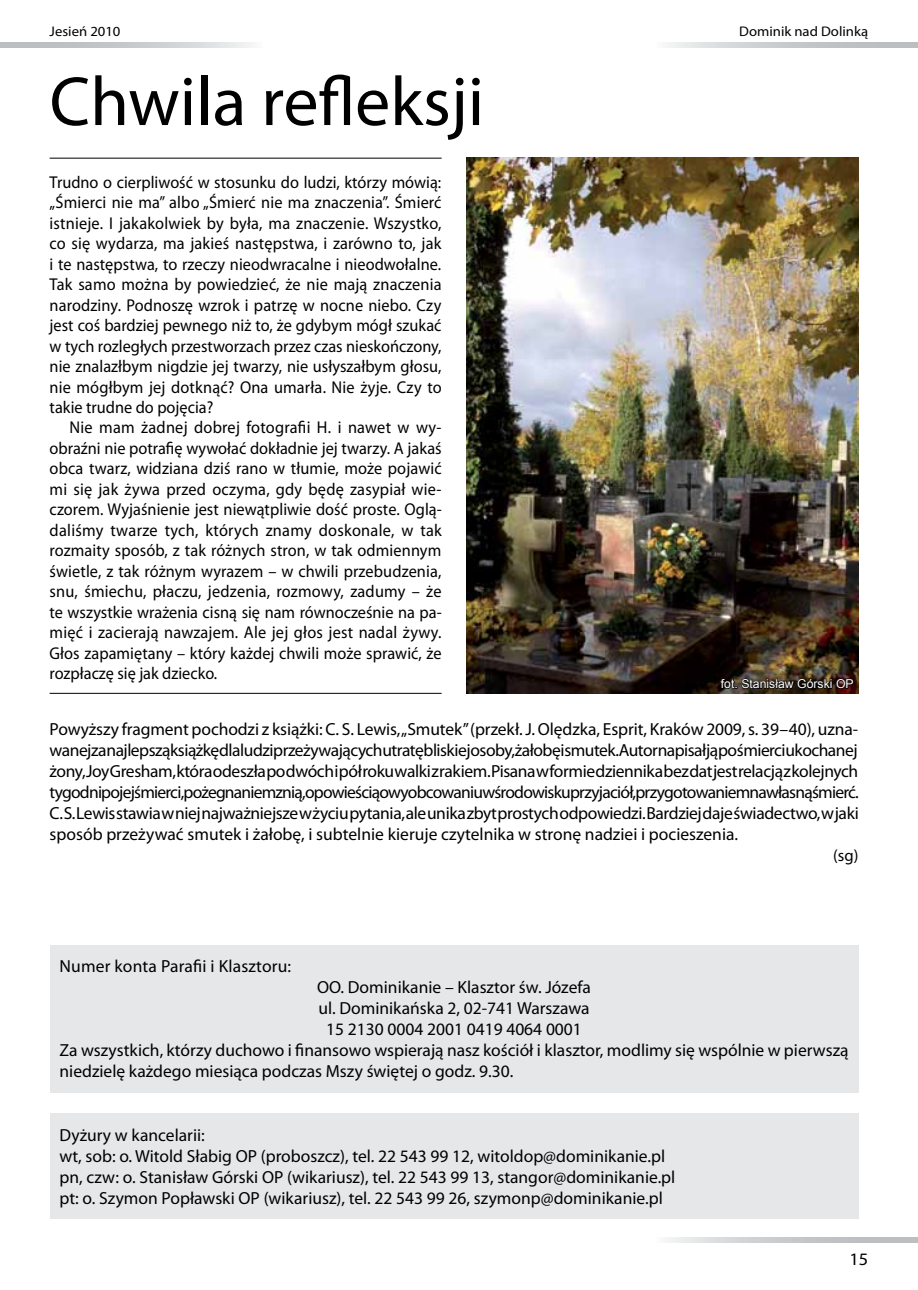
<style>
.page{position:relative;width:918px;height:1290px;background:#fff}
.page>*{position:absolute;margin:0;border:0;box-sizing:border-box;transform-origin:0 0}
.t1{font:70px "Myriad Pro";color:#000}
.t2{font:17.5px/21px "Myriad Pro";color:#000;text-align:justify}
.t3{font:17.5px "Myriad Pro";color:#000;scale:1.05 1}
.t4{font:17.15px/20.5px "Myriad Pro";color:#000;text-align:justify;scale:.95 1}
.t5{font:16.62px "Myriad Pro";color:#000}
.t6{font:14px "Myriad Pro";color:#000;scale:1.05 1}
.t7{font:12.25px "Arial";color:#fff}
</style>
<div class="page">
<img style="left:466px;top:158px;width:392px;height:535px">
<div style="left:50px;top:945px;width:808px;height:147px;background:#e6e7e8"></div>
<div style="left:50px;top:1113px;width:808px;height:105px;background:#e6e7e8"></div>
<svg style="left:720px;top:677px;width:134px;height:17px;background:#291c12"></svg>
<hr style="left:50px;top:158px;width:391px;height:1px;background:#000">
<hr style="left:50px;top:693px;width:391px;height:1px;background:#000">
<svg style="left:667px;top:42px;width:226px;height:5px"></svg>
<div style="left:893px;top:42px;width:25px;height:5px;background:#bcbec0"></div>
<svg style="left:667px;top:1238px;width:226px;height:5px"></svg>
<div style="left:893px;top:1238px;width:25px;height:5px;background:#bcbec0"></div>
<svg style="left:0;top:42px;width:252px;height:5px"></svg>
<p class="t6" style="left:50px;top:22px;width:69px">Jesień 2010</p>
<p class="t6" style="left:739px;top:22px;width:124px">Dominik nad Dolinką</p>
<h1 class="t1" style="left:50px;top:58px;width:436px">Chwila refleksji</h1>
<p class="t4" style="left:50px;top:171px;width:414px">Trudno o cierpliwość w stosunku do ludzi, którzy mówią: „Śmierci nie ma” albo „Śmierć nie ma znaczenia”. Śmierć istnieje. I jakakolwiek by była, ma znaczenie. Wszystko, co się wydarza, ma jakieś następstwa, i zarówno to, jak i te następstwa, to rzeczy nieodwracalne i nieodwołalne.<br>Tak samo można by powiedzieć, że nie mają znaczenia narodziny. Podnoszę wzrok i patrzę w nocne niebo. Czy jest coś bardziej pewnego niż to, że gdybym mógł szukać w tych rozległych przestworzach przez czas nieskończony, nie znalazłbym nigdzie jej twarzy, nie usłyszałbym głosu, nie mógłbym jej dotknąć? Ona umarła. Nie żyje. Czy to takie trudne do pojęcia?</p>
<p class="t4" style="left:50px;top:417px;width:414px;text-indent:20px">Nie mam żadnej dobrej fotografii H. i nawet w wy&shy;obraźni nie potrafię wywołać dokładnie jej twarzy. A jakaś obca twarz, widziana dziś rano w tłumie, może pojawić mi się jak żywa przed oczyma, gdy będę zasypiał wie&shy;czorem. Wyjaśnienie jest niewątpliwie dość proste. Oglą&shy;daliśmy twarze tych, których znamy doskonale, w tak rozmaity sposób, z tak różnych stron, w tak odmiennym świetle, z tak różnym wyrazem – w chwili przebudzenia, snu, śmiechu, płaczu, jedzenia, rozmowy, zadumy – że te wszystkie wrażenia cisną się nam równocześnie na pa&shy;mięć i zacierają nawzajem. Ale jej głos jest nadal żywy.<br>Głos zapamiętany – który każdej chwili może sprawić, że rozpłaczę się jak dziecko.</p>
<p class="t2" style="left:50px;top:718px;width:811px">Powyższy fragment pochodzi z książki: C. S. Lewis, „Smutek” (przekł. J. Olędzka, Esprit, Kraków 2009, s. 39–40), uzna&shy;wanej za najlepszą książkę dla ludzi przeżywających utratę bliskiej osoby, żałobę i smutek. Autor napisał ją po śmierci ukochanej żony, Joy Gresham, która odeszła po dwóch i pół roku walki z rakiem. Pisana w formie dziennika bez dat jest relacją z kolejnych tygodni po jej śmierci, pożegnaniem z nią, opowieścią o wyobcowaniu w środowisku przyjaciół, przygotowaniem na własną śmierć.<br>C. S. Lewis stawia w niej najważniejsze w życiu pytania, ale unika zbyt prostych odpowiedzi. Bardziej daje świadectwo, w jaki sposób przeżywać smutek i żałobę, i subtelnie kieruje czytelnika w stronę nadziei i pocieszenia.</p>
<p class="t5" style="left:833px;top:845px;width:27px">(sg)</p>
<p class="t7" style="left:721px;top:676px;width:134px">fot. Stanisław Górski OP</p>
<p class="t2" style="left:60px;top:955px;width:233px">Numer konta Parafii i Klasztoru:</p>
<p class="t2" style="left:317px;top:976px;width:275px">OO. Dominikanie – Klasztor św. Józefa</p>
<p class="t2" style="left:318px;top:997px;width:273px">ul. Dominikańska 2, 02-741 Warszawa</p>
<p class="t2" style="left:326px;top:1018px;width:257px">15 2130 0004 2001 0419 4064 0001</p>
<p class="t2" style="left:60px;top:1039px;width:790px">Za wszystkich, którzy duchowo i finansowo wspierają nasz kościół i klasztor, modlimy się wspólnie w pierwszą</p>
<p class="t2" style="left:60px;top:1060px;width:455px">niedzielę każdego miesiąca podczas Mszy świętej o godz. 9.30.</p>
<p class="t2" style="left:60px;top:1124px;width:617px;text-align:left">Dyżury w kancelarii:<br>wt, sob: o. Witold Słabig OP (proboszcz), tel. 22 543 99 12, witoldop@dominikanie.pl pn, czw: o. Stanisław Górski OP (wikariusz), tel. 22 543 99 13, stangor@dominikanie.pl pt: o. Szymon Popławski OP (wikariusz), tel. 22 543 99 26, szymonp@dominikanie.pl</p>
<p class="t3" style="left:849px;top:1248px;width:19px">15</p>
</div>
